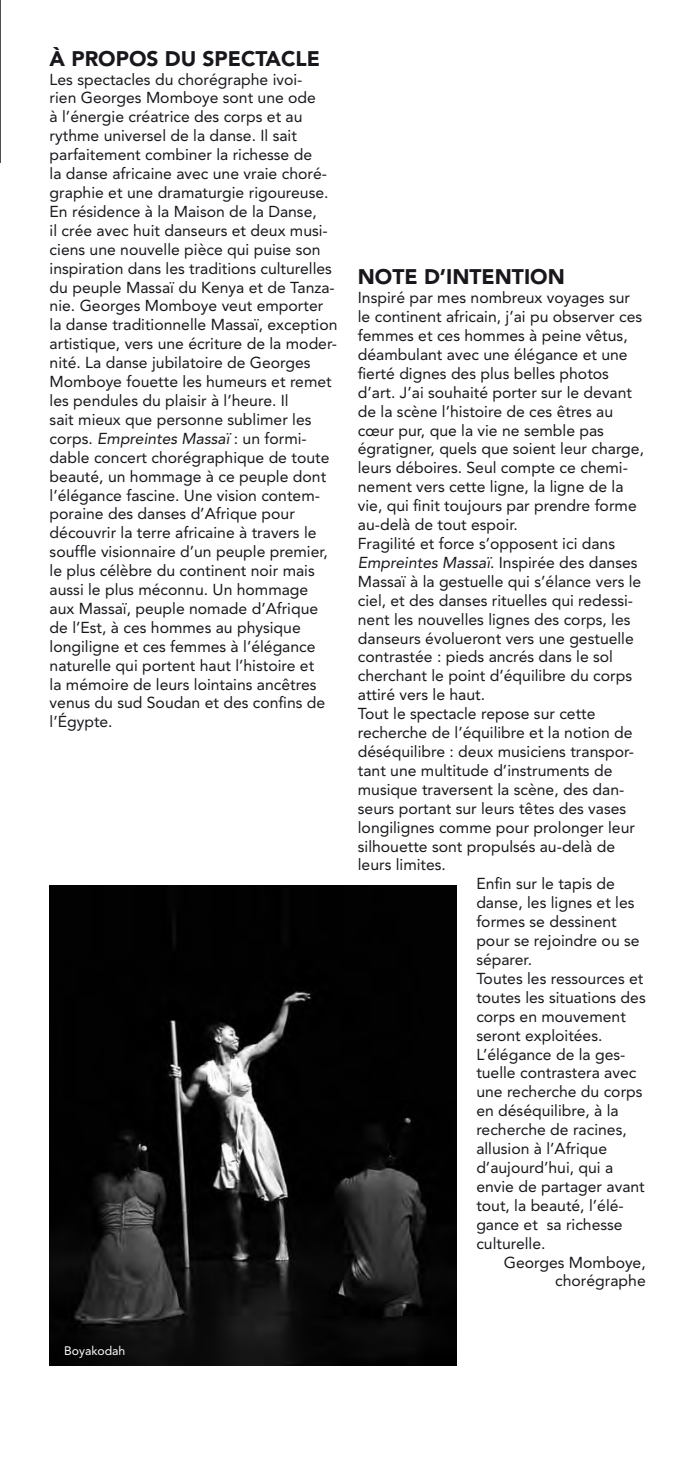
<style>
.page{position:relative;width:695px;height:1474px;background:#fff}
.page>*{position:absolute;margin:0;border:0;box-sizing:border-box;transform-origin:0 0}
.t1{font:900 21px "Avenir";color:#1a171c}
.t2{font:15.75px/18.9px "Avenir";color:#1a171c}
.t3{font:12.25px "Avenir";color:#fff}
.s1{font-style:italic}
</style>
<div class="page">
<svg style="left:0;top:0;width:1px;height:163px"></svg>
<img style="left:50px;top:885px;width:406px;height:479px">
<h1 class="t1" style="left:50px;top:46px;width:272px">À PROPOS DU SPECTACLE</h1>
<p class="t2" style="left:50px;top:70px;width:289px">Les spectacles du chorégraphe ivoi-<br>rien Georges Momboye sont une ode<br>à l’énergie créatrice des corps et au rythme universel de la danse. Il sait parfaitement combiner la richesse de<br>la danse africaine avec une vraie choré&shy;graphie et une dramaturgie rigoureuse.<br>En résidence à la Maison de la Danse,<br>il crée avec huit danseurs et deux musi&shy;ciens une nouvelle pièce qui puise son inspiration dans les traditions culturelles du peuple Massaï du Kenya et de Tanza&shy;nie. Georges Momboye veut emporter la danse traditionnelle Massaï, exception artistique, vers une écriture de la moder&shy;nité. La danse jubilatoire de Georges Momboye fouette les humeurs et remet les pendules du plaisir à l’heure. Il<br>sait mieux que personne sublimer les corps. <span class="s1">Empreintes Massaï</span> : un formi&shy;dable concert chorégraphique de toute beauté, un hommage à ce peuple dont l’élégance fascine. Une vision contem&shy;poraine des danses d’Afrique pour découvrir la terre africaine à travers le souffle visionnaire d’un peuple premier, le plus célèbre du continent noir mais aussi le plus méconnu. Un hommage<br>aux Massaï, peuple nomade d’Afrique de l’Est, à ces hommes au physique longiligne et ces femmes à l’élégance naturelle qui portent haut l’histoire et<br>la mémoire de leurs lointains ancêtres venus du sud Soudan et des confins de l’Égypte.</p>
<h1 class="t1" style="left:358px;top:264px;width:208px">NOTE D’INTENTION</h1>
<p class="t2" style="left:358px;top:288px;width:274px">Inspiré par mes nombreux voyages sur</p>
<p class="t2" style="left:358px;top:307px;width:286px">le continent africain, j’ai pu observer ces</p>
<p class="t2" style="left:358px;top:326px;width:271px">femmes et ces hommes à peine vêtus,</p>
<p class="t2" style="left:358px;top:345px;width:271px">déambulant avec une élégance et une</p>
<p class="t2" style="left:358px;top:364px;width:252px">fierté dignes des plus belles photos</p>
<p class="t2" style="left:358px;top:383px;width:276px">d’art. J’ai souhaité porter sur le devant</p>
<p class="t2" style="left:358px;top:402px;width:257px">de la scène l’histoire de ces êtres au</p>
<p class="t2" style="left:358px;top:420px;width:247px">cœur pur, que la vie ne semble pas</p>
<p class="t2" style="left:358px;top:439px;width:287px">égratigner, quels que soient leur charge,</p>
<p class="t2" style="left:358px;top:458px;width:271px">leurs déboires. Seul compte ce chemi-</p>
<p class="t2" style="left:358px;top:477px;width:267px">nement vers cette ligne, la ligne de la</p>
<p class="t2" style="left:358px;top:496px;width:280px">vie, qui finit toujours par prendre forme</p>
<p class="t2" style="left:358px;top:515px;width:161px">au-delà de tout espoir.</p>
<p class="t2" style="left:358px;top:534px;width:259px">Fragilité et force s’opposent ici dans</p>
<p class="t2" style="left:358px;top:553px;width:281px"><span class="s1">Empreintes Massaï</span>. Inspirée des danses</p>
<p class="t2" style="left:358px;top:572px;width:285px">Massaï à la gestuelle qui s’élance vers le</p>
<p class="t2" style="left:358px;top:591px;width:277px">ciel, et des danses rituelles qui redessi-</p>
<p class="t2" style="left:358px;top:609px;width:274px">nent les nouvelles lignes des corps, les</p>
<p class="t2" style="left:358px;top:628px;width:277px">danseurs évolueront vers une gestuelle</p>
<p class="t2" style="left:358px;top:647px;width:257px">contrastée : pieds ancrés dans le sol</p>
<p class="t2" style="left:358px;top:666px;width:276px">cherchant le point d’équilibre du corps</p>
<p class="t2" style="left:358px;top:685px;width:129px">attiré vers le haut.</p>
<p class="t2" style="left:358px;top:704px;width:239px">Tout le spectacle repose sur cette</p>
<p class="t2" style="left:358px;top:723px;width:276px">recherche de l’équilibre et la notion de</p>
<p class="t2" style="left:358px;top:742px;width:278px">déséquilibre : deux musiciens transpor-</p>
<p class="t2" style="left:358px;top:761px;width:256px">tant une multitude d’instruments de</p>
<p class="t2" style="left:358px;top:780px;width:268px">musique traversent la scène, des dan-</p>
<p class="t2" style="left:358px;top:798px;width:270px">seurs portant sur leurs têtes des vases</p>
<p class="t2" style="left:358px;top:817px;width:278px">longilignes comme pour prolonger leur</p>
<p class="t2" style="left:358px;top:836px;width:259px">silhouette sont propulsés au-delà de</p>
<p class="t2" style="left:358px;top:855px;width:90px">leurs limites.</p>
<p class="t2" style="left:476px;top:874px;width:140px">Enfin sur le tapis de</p>
<p class="t2" style="left:476px;top:893px;width:160px">danse, les lignes et les</p>
<p class="t2" style="left:476px;top:912px;width:142px">formes se dessinent</p>
<p class="t2" style="left:476px;top:931px;width:165px">pour se rejoindre ou se</p>
<p class="t2" style="left:476px;top:950px;width:57px">séparer.</p>
<p class="t2" style="left:476px;top:969px;width:168px">Toutes les ressources et</p>
<p class="t2" style="left:476px;top:987px;width:171px">toutes les situations des</p>
<p class="t2" style="left:476px;top:1006px;width:151px">corps en mouvement</p>
<p class="t2" style="left:476px;top:1025px;width:128px">seront exploitées.</p>
<p class="t2" style="left:476px;top:1044px;width:151px">L’élégance de la ges-</p>
<p class="t2" style="left:476px;top:1063px;width:161px">tuelle contrastera avec</p>
<p class="t2" style="left:476px;top:1082px;width:168px">une recherche du corps</p>
<p class="t2" style="left:476px;top:1101px;width:144px">en déséquilibre, à la</p>
<p class="t2" style="left:476px;top:1120px;width:152px">recherche de racines,</p>
<p class="t2" style="left:476px;top:1139px;width:132px">allusion à l’Afrique</p>
<p class="t2" style="left:476px;top:1158px;width:138px">d’aujourd’hui, qui a</p>
<p class="t2" style="left:476px;top:1176px;width:170px">envie de partager avant</p>
<p class="t2" style="left:476px;top:1195px;width:149px">tout, la beauté, l’élé-</p>
<p class="t2" style="left:476px;top:1214px;width:148px">gance et sa richesse</p>
<p class="t2" style="left:476px;top:1233px;width:71px">culturelle.</p>
<p class="t2" style="left:503px;top:1252px;width:143px">Georges Momboye,</p>
<p class="t2" style="left:555px;top:1271px;width:92px">chorégraphe</p>
<p class="t3" style="left:64px;top:1343px;width:63px">Boyakodah</p>
</div>
